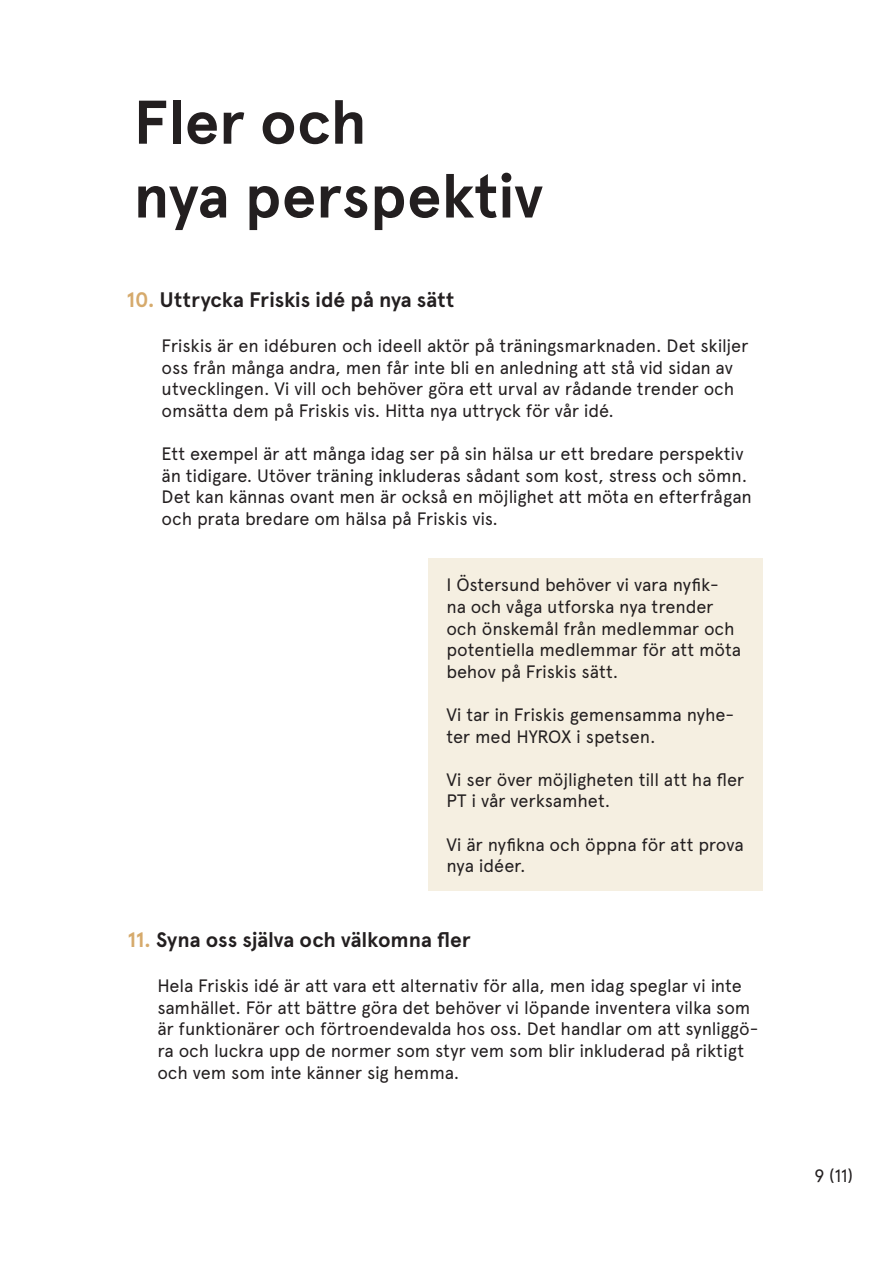
<style>
.page{position:relative;width:893px;height:1263px;background:#fff}
.page>*{position:absolute;margin:0;border:0;box-sizing:border-box;transform-origin:0 0}
.t1{font:700 61.5px "Apercu";color:#231f20}
.t2{font:700 21px "Apercu";color:#231f20}
.t3{font:18px/21.6px "Apercu";letter-spacing:-.01em;color:#231f20}
.s1{color:#d6aa6c}
</style>
<div class="page">
<div style="left:428px;top:558px;width:335px;height:333px;background:#f5efe1"></div>
<p class="t1" style="left:133px;top:85px;width:235px">Fler och</p>
<p class="t1" style="left:133px;top:159px;width:411px">nya perspektiv</p>
<p class="t2" style="left:126px;top:287px;width:329px"><span class="s1">10.</span> Uttrycka Friskis idé på nya sätt</p>
<p class="t3" style="left:162px;top:335px;width:588px">Friskis är en idéburen och ideell aktör på träningsmarknaden. Det skiljer oss från många andra, men får inte bli en anledning att stå vid sidan av utvecklingen. Vi vill och behöver göra ett urval av rådande trender och omsätta dem på Friskis vis. Hitta nya uttryck för vår idé.</p>
<p class="t3" style="left:162px;top:443px;width:592px">Ett exempel är att många idag ser på sin hälsa ur ett bredare perspektiv än tidigare. Utöver träning inkluderas sådant som kost, stress och sömn.<br>Det kan kännas ovant men är också en möjlighet att möta en efterfrågan och prata bredare om hälsa på Friskis vis.</p>
<p class="t3" style="left:446px;top:574px;width:296px">I Östersund behöver vi vara nyfik&shy;na och våga utforska nya trender och önskemål från medlemmar och potentiella medlemmar för att möta behov på Friskis sätt.</p>
<p class="t3" style="left:446px;top:704px;width:289px">Vi tar in Friskis gemensamma nyhe&shy;ter med HYROX i spetsen.</p>
<p class="t3" style="left:446px;top:768px;width:299px">Vi ser över möjligheten till att ha fler<br>PT i vår verksamhet.</p>
<p class="t3" style="left:446px;top:833px;width:299px">Vi är nyfikna och öppna för att prova nya idéer.</p>
<p class="t2" style="left:128px;top:927px;width:345px"><span class="s1">11.</span> Syna oss själva och välkomna fler</p>
<p class="t3" style="left:157px;top:975px;width:603px">Hela Friskis idé är att vara ett alternativ för alla, men idag speglar vi inte samhället. För att bättre göra det behöver vi löpande inventera vilka som är funktionärer och förtroendevalda hos oss. Det handlar om att synliggö&shy;ra och luckra upp de normer som styr vem som blir inkluderad på riktigt och vem som inte känner sig hemma.</p>
<p class="t3" style="left:814px;top:1165px;width:40px">9 (11)</p>
</div>
